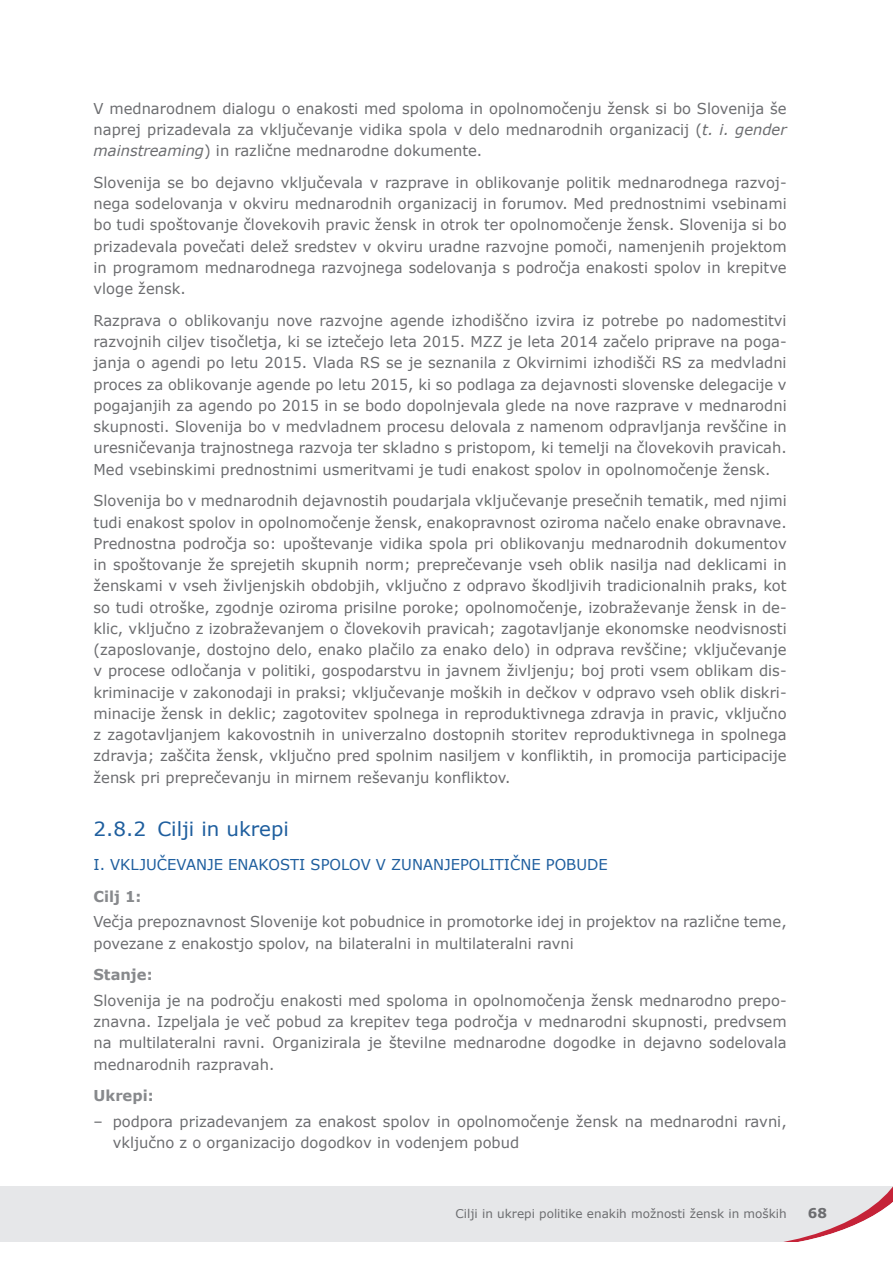
<style>
.page{position:relative;width:893px;height:1263px;background:#fff}
.page>*{position:absolute;margin:0;border:0;box-sizing:border-box;transform-origin:0 0}
.t1{font:19.5px "Verdana";color:#1e5e9e}
.t2{font:15px/21.3px "Verdana";color:#6c6d70;text-align:justify}
.t3{font:15px "Verdana";color:#1e5e9e}
.t4{font:700 15px "Verdana";color:#87898c}
.t5{font:700 13.5px "Verdana";color:#6c6d70}
.t6{font:12px "Verdana";color:#6c6d70}
.s1{font-style:italic}
</style>
<div class="page">
<div style="left:0;top:1186px;width:893px;height:56px;background:#e6e7e9"></div>
<svg style="left:783px;top:1186px;width:110px;height:56px"></svg>
<p class="t2" style="left:94px;top:98px;width:695px">V mednarodnem dialogu o enakosti med spoloma in opolnomočenju žensk si bo Slovenija še naprej prizadevala za vključevanje vidika spola v delo mednarodnih organizacij (<span class="s1">t. i. gender mainstreaming</span>) in različne mednarodne dokumente.</p>
<p class="t2" style="left:94px;top:172px;width:695px">Slovenija se bo dejavno vključevala v razprave in oblikovanje politik mednarodnega razvoj&shy;nega sodelovanja v okviru mednarodnih organizacij in forumov. Med prednostnimi vsebinami bo tudi spoštovanje človekovih pravic žensk in otrok ter opolnomočenje žensk. Slovenija si bo prizadevala povečati delež sredstev v okviru uradne razvojne pomoči, namenjenih projektom in programom mednarodnega razvojnega sodelovanja s področja enakosti spolov in krepitve vloge žensk.</p>
<p class="t2" style="left:94px;top:310px;width:695px">Razprava o oblikovanju nove razvojne agende izhodiščno izvira iz potrebe po nadomestitvi razvojnih ciljev tisočletja, ki se iztečejo leta 2015. MZZ je leta 2014 začelo priprave na poga&shy;janja o agendi po letu 2015. Vlada RS se je seznanila z Okvirnimi izhodišči RS za medvladni proces za oblikovanje agende po letu 2015, ki so podlaga za dejavnosti slovenske delegacije v pogajanjih za agendo po 2015 in se bodo dopolnjevala glede na nove razprave v mednarodni skupnosti. Slovenija bo v medvladnem procesu delovala z namenom odpravljanja revščine in uresničevanja trajnostnega razvoja ter skladno s pristopom, ki temelji na človekovih pravicah.<br>Med vsebinskimi prednostnimi usmeritvami je tudi enakost spolov in opolnomočenje žensk.</p>
<p class="t2" style="left:94px;top:491px;width:695px">Slovenija bo v mednarodnih dejavnostih poudarjala vključevanje presečnih tematik, med njimi tudi enakost spolov in opolnomočenje žensk, enakopravnost oziroma načelo enake obravnave.<br>Prednostna področja so: upoštevanje vidika spola pri oblikovanju mednarodnih dokumentov in spoštovanje že sprejetih skupnih norm; preprečevanje vseh oblik nasilja nad deklicami in ženskami v vseh življenjskih obdobjih, vključno z odpravo škodljivih tradicionalnih praks, kot so tudi otroške, zgodnje oziroma prisilne poroke; opolnomočenje, izobraževanje žensk in de&shy;klic, vključno z izobraževanjem o človekovih pravicah; zagotavljanje ekonomske neodvisnosti (zaposlovanje, dostojno delo, enako plačilo za enako delo) in odprava revščine; vključevanje v procese odločanja v politiki, gospodarstvu in javnem življenju; boj proti vsem oblikam dis&shy;kriminacije v zakonodaji in praksi; vključevanje moških in dečkov v odpravo vseh oblik diskri&shy;minacije žensk in deklic; zagotovitev spolnega in reproduktivnega zdravja in pravic, vključno z zagotavljanjem kakovostnih in univerzalno dostopnih storitev reproduktivnega in spolnega zdravja; zaščita žensk, vključno pred spolnim nasiljem v konfliktih, in promocija participacije žensk pri preprečevanju in mirnem reševanju konfliktov.</p>
<h1 class="t1" style="left:94px;top:816px;width:197px">2.8.2 Cilji in ukrepi</h1>
<p class="t3" style="left:94px;top:855px;width:516px">I. VKLJUČEVANJE ENAKOSTI SPOLOV V ZUNANJEPOLITIČNE POBUDE</p>
<p class="t4" style="left:94px;top:886px;width:49px">Cilj 1:</p>
<p class="t2" style="left:94px;top:911px;width:695px">Večja prepoznavnost Slovenije kot pobudnice in promotorke idej in projektov na različne teme, povezane z enakostjo spolov, na bilateralni in multilateralni ravni</p>
<p class="t4" style="left:94px;top:965px;width:61px">Stanje:</p>
<p class="t2" style="left:94px;top:990px;width:695px">Slovenija je na področju enakosti med spoloma in opolnomočenja žensk mednarodno prepo&shy;znavna. Izpeljala je več pobud za krepitev tega področja v mednarodni skupnosti, predvsem na multilateralni ravni. Organizirala je številne mednarodne dogodke in dejavno sodelovala mednarodnih razpravah.</p>
<p class="t4" style="left:94px;top:1086px;width:62px">Ukrepi:</p>
<p class="t2" style="left:113px;top:1111px;width:675px;text-indent:-19px">– podpora prizadevanjem za enakost spolov in opolnomočenje žensk na mednarodni ravni, vključno z o organizacijo dogodkov in vodenjem pobud</p>
<p class="t6" style="left:456px;top:1206px;width:333px">Cilji in ukrepi politike enakih možnosti žensk in moških</p>
<p class="t5" style="left:808px;top:1205px;width:21px">68</p>
</div>
